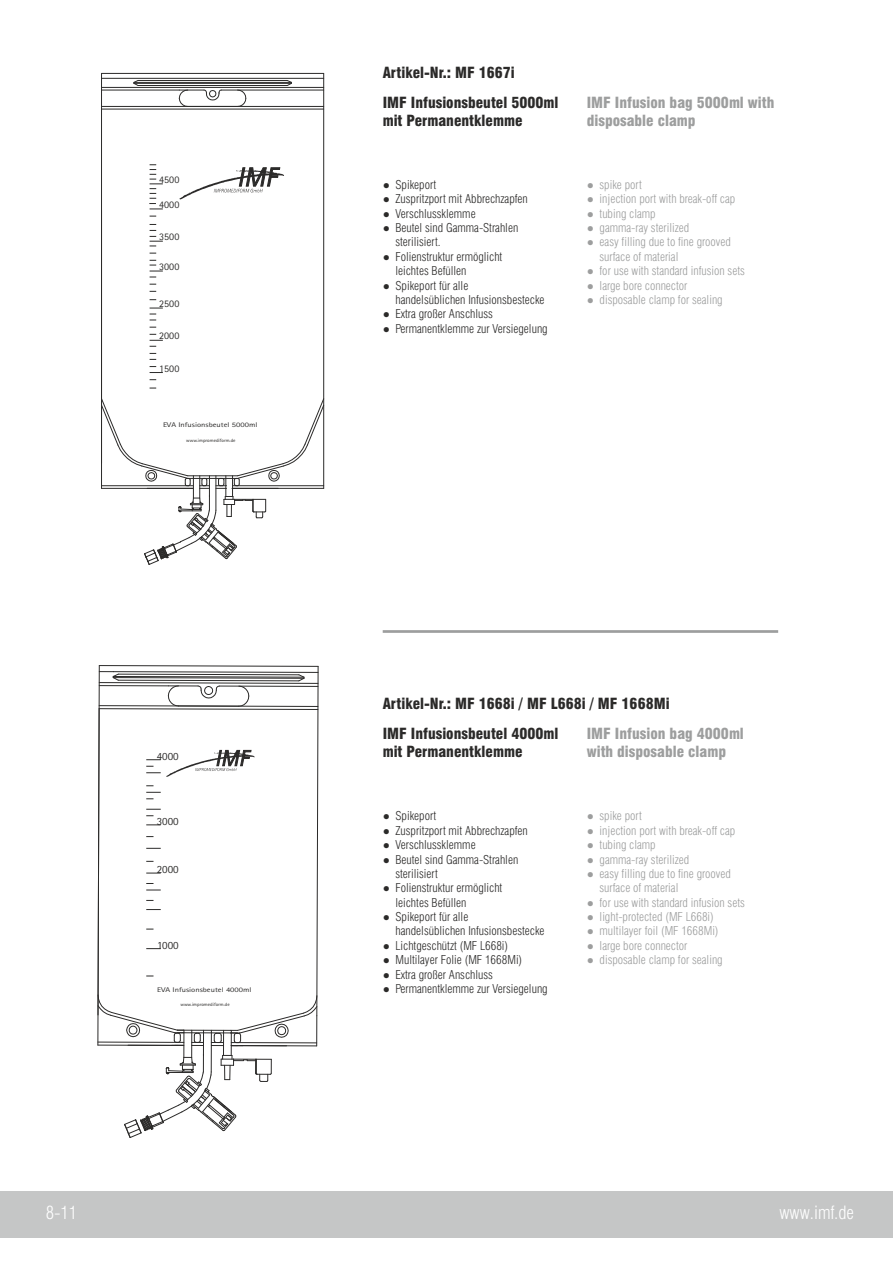
<style>
.page{position:relative;width:893px;height:1263px;background:#fff}
.page>*{position:absolute;margin:0;border:0;box-sizing:border-box;transform-origin:0 0}
.t1{font:300 condensed 18px "Swiss 721 BT";color:#fefefe}
.t2{font:900 condensed 15px/29.7px "Swiss 721 BT";color:#2b2a29}
.t3{font:900 condensed 15px/18px "Swiss 721 BT";color:#9d9e9e}
.t4{font:300 condensed 12px/14.4px "Swiss 721 BT";color:#2b2a29}
.t5{font:300 condensed 12px/14.4px "Swiss 721 BT";color:#9d9e9e}
.t6{font:11.1px "Rotis Sans Serif";color:#2b2a29}
.t7{font:10.95px "Rotis Sans Serif";color:#2b2a29}
.t8{font:10.05px "Rotis Sans Serif";color:#2b2a29}
.t9{font:6.75px "Rotis Sans Serif";color:#2b2a29;scale:1.26 1}
.t10{font:4.65px "Rotis Sans Serif";color:#2b2a29;scale:1.12 1}
.s1{font-family:"Arial";font-weight:400;font-stretch:normal}
</style>
<div class="page">
<svg style="left:97px;top:665px;width:222px;height:473px"></svg>
<hr style="left:316px;top:1016px;width:1px;height:30px;background:#2b2a29">
<hr style="left:323px;top:73px;width:1px;height:415px;background:#2b2a29">
<hr style="left:101px;top:73px;width:1px;height:390px;background:#2b2a29">
<hr style="left:102px;top:109px;width:222px;height:1px;background:#2b2a29">
<hr style="left:102px;top:106px;width:222px;height:1px;background:#2b2a29">
<hr style="left:102px;top:87px;width:222px;height:1px;background:#2b2a29">
<hr style="left:102px;top:78px;width:222px;height:1px;background:#2b2a29">
<hr style="left:102px;top:73px;width:222px;height:1px;background:#2b2a29">
<hr style="left:138px;top:85px;width:149px;height:1px;background:#2b2a29">
<hr style="left:138px;top:80px;width:149px;height:1px;background:#2b2a29">
<hr style="left:134px;top:83px;width:157px;height:1px;background:#2b2a29">
<hr style="left:134px;top:82px;width:157px;height:1px;background:#2b2a29">
<hr style="left:102px;top:90px;width:77px;height:1px;background:#2b2a29">
<svg style="left:133px;top:80px;width:6px;height:6px"></svg>
<hr style="left:221px;top:90px;width:103px;height:1px;background:#2b2a29">
<svg style="left:179px;top:90px;width:43px;height:17px"></svg>
<svg style="left:237px;top:90px;width:9px;height:17px"></svg>
<svg style="left:287px;top:80px;width:5px;height:6px"></svg>
<svg style="left:101px;top:398px;width:223px;height:167px"></svg>
<svg style="left:179px;top:168px;width:105px;height:31px"></svg>
<svg style="left:149px;top:164px;width:14px;height:46px"></svg>
<svg style="left:150px;top:260px;width:13px;height:18px"></svg>
<svg style="left:150px;top:224px;width:13px;height:23px"></svg>
<svg style="left:150px;top:308px;width:13px;height:13px"></svg>
<svg style="left:150px;top:353px;width:6px;height:7px"></svg>
<svg style="left:150px;top:366px;width:13px;height:7px"></svg>
<svg style="left:150px;top:334px;width:13px;height:13px"></svg>
<hr style="left:383px;top:630px;width:395px;height:3px;background:#9d9e9e">
<div style="left:0;top:1191px;width:893px;height:46px;background:#c5c6c6"></div>
<p class="t8" style="left:159px;top:175px;width:22px">4500</p>
<p class="t8" style="left:159px;top:200px;width:22px">4000</p>
<p class="t8" style="left:159px;top:232px;width:22px">3500</p>
<p class="t8" style="left:159px;top:262px;width:22px">3000</p>
<p class="t8" style="left:159px;top:299px;width:22px">2500</p>
<p class="t8" style="left:159px;top:332px;width:22px">2000</p>
<p class="t8" style="left:159px;top:364px;width:22px">1500</p>
<p class="t9" style="left:163px;top:422px;width:76px">EVA Infusionsbeutel 5000ml</p>
<p class="t10" style="left:186px;top:438px;width:46px">www.impromediform.de</p>
<p class="t7" style="left:157px;top:751px;width:24px">4000</p>
<p class="t6" style="left:157px;top:816px;width:24px">3000</p>
<p class="t6" style="left:157px;top:865px;width:24px">2000</p>
<p class="t6" style="left:157px;top:940px;width:23px">1000</p>
<p class="t9" style="left:157px;top:986px;width:76px">EVA Infusionsbeutel 4000ml</p>
<p class="t10" style="left:180px;top:1003px;width:46px">www.impromediform.de</p>
<p class="t2" style="left:383px;top:59px;width:134px">Artikel-Nr.: MF 1667i</p>
<p class="t2" style="left:383px;top:95px;width:177px;line-height:18px">IMF Infusionsbeutel 5000ml mit Permanentklemme</p>
<p class="t4" style="left:383px;top:179px;width:55px"><span class="s1">●</span> Spikeport</p>
<p class="t4" style="left:383px;top:193px;width:147px"><span class="s1">●</span> Zuspritzport mit Abbrechzapfen</p>
<p class="t4" style="left:383px;top:207px;width:94px"><span class="s1">●</span> Verschlussklemme</p>
<p class="t4" style="left:395px;top:222px;width:124px;text-indent:-13px"><span class="s1">●</span> Beutel sind Gamma-Strahlen sterilisiert.</p>
<p class="t4" style="left:395px;top:250px;width:108px;text-indent:-13px"><span class="s1">●</span> Folienstruktur ermöglicht leichtes Befüllen</p>
<p class="t4" style="left:395px;top:279px;width:151px;text-indent:-13px"><span class="s1">●</span> Spikeport für alle<br>handelsüblichen Infusionsbestecke</p>
<p class="t4" style="left:383px;top:308px;width:112px"><span class="s1">●</span> Extra großer Anschluss</p>
<p class="t4" style="left:383px;top:322px;width:167px"><span class="s1">●</span> Permanentklemme zur Versiegelung</p>
<p class="t3" style="left:587px;top:95px;width:189px">IMF Infusion bag 5000ml with disposable clamp</p>
<p class="t5" style="left:587px;top:179px;width:56px"><span class="s1">●</span> spike port</p>
<p class="t5" style="left:587px;top:193px;width:150px"><span class="s1">●</span> injection port with break-off cap</p>
<p class="t5" style="left:587px;top:207px;width:70px"><span class="s1">●</span> tubing clamp</p>
<p class="t5" style="left:587px;top:222px;width:104px"><span class="s1">●</span> gamma-ray sterilized</p>
<p class="t5" style="left:600px;top:236px;width:133px;text-indent:-13px"><span class="s1">●</span> easy filling due to fine grooved surface of material</p>
<p class="t5" style="left:587px;top:265px;width:160px"><span class="s1">●</span> for use with standard infusion sets</p>
<p class="t5" style="left:587px;top:279px;width:102px"><span class="s1">●</span> large bore connector</p>
<p class="t5" style="left:587px;top:294px;width:137px"><span class="s1">●</span> disposable clamp for sealing</p>
<p class="t2" style="left:383px;top:690px;width:288px">Artikel-Nr.: MF 1668i / MF L668i / MF 1668Mi<br>IMF Infusionsbeutel 4000ml</p>
<p class="t2" style="left:383px;top:738px;width:141px">mit Permanentklemme</p>
<p class="t3" style="left:587px;top:726px;width:159px">IMF Infusion bag 4000ml with disposable clamp</p>
<p class="t4" style="left:383px;top:810px;width:55px"><span class="s1">●</span> Spikeport</p>
<p class="t4" style="left:383px;top:824px;width:147px"><span class="s1">●</span> Zuspritzport mit Abbrechzapfen</p>
<p class="t4" style="left:383px;top:839px;width:94px"><span class="s1">●</span> Verschlussklemme</p>
<p class="t4" style="left:395px;top:853px;width:124px;text-indent:-13px"><span class="s1">●</span> Beutel sind Gamma-Strahlen sterilisiert</p>
<p class="t4" style="left:395px;top:882px;width:108px;text-indent:-13px"><span class="s1">●</span> Folienstruktur ermöglicht leichtes Befüllen</p>
<p class="t4" style="left:395px;top:911px;width:151px;text-indent:-13px"><span class="s1">●</span> Spikeport für alle<br>handelsüblichen Infusionsbestecke</p>
<p class="t4" style="left:383px;top:939px;width:127px"><span class="s1">●</span> Lichtgeschützt (MF L668i)</p>
<p class="t4" style="left:383px;top:954px;width:141px"><span class="s1">●</span> Multilayer Folie (MF 1668Mi)</p>
<p class="t4" style="left:383px;top:968px;width:112px"><span class="s1">●</span> Extra großer Anschluss</p>
<p class="t4" style="left:383px;top:983px;width:167px"><span class="s1">●</span> Permanentklemme zur Versiegelung</p>
<p class="t5" style="left:587px;top:810px;width:56px"><span class="s1">●</span> spike port</p>
<p class="t5" style="left:587px;top:824px;width:150px"><span class="s1">●</span> injection port with break-off cap</p>
<p class="t5" style="left:587px;top:839px;width:70px"><span class="s1">●</span> tubing clamp</p>
<p class="t5" style="left:587px;top:853px;width:104px"><span class="s1">●</span> gamma-ray sterilized</p>
<p class="t5" style="left:600px;top:867px;width:133px;text-indent:-13px"><span class="s1">●</span> easy filling due to fine grooved surface of material</p>
<p class="t5" style="left:587px;top:896px;width:160px"><span class="s1">●</span> for use with standard infusion sets</p>
<p class="t5" style="left:587px;top:911px;width:129px"><span class="s1">●</span> light-protected (MF L668i)</p>
<p class="t5" style="left:587px;top:925px;width:133px"><span class="s1">●</span> multilayer foil (MF 1668Mi)</p>
<p class="t5" style="left:587px;top:939px;width:102px"><span class="s1">●</span> large bore connector</p>
<p class="t5" style="left:587px;top:954px;width:137px"><span class="s1">●</span> disposable clamp for sealing</p>
<h1 class="t1" style="left:46px;top:1205px;width:33px">8-11</h1>
<h1 class="t1" style="left:779px;top:1205px;width:76px">www.imf.de</h1>
</div>
